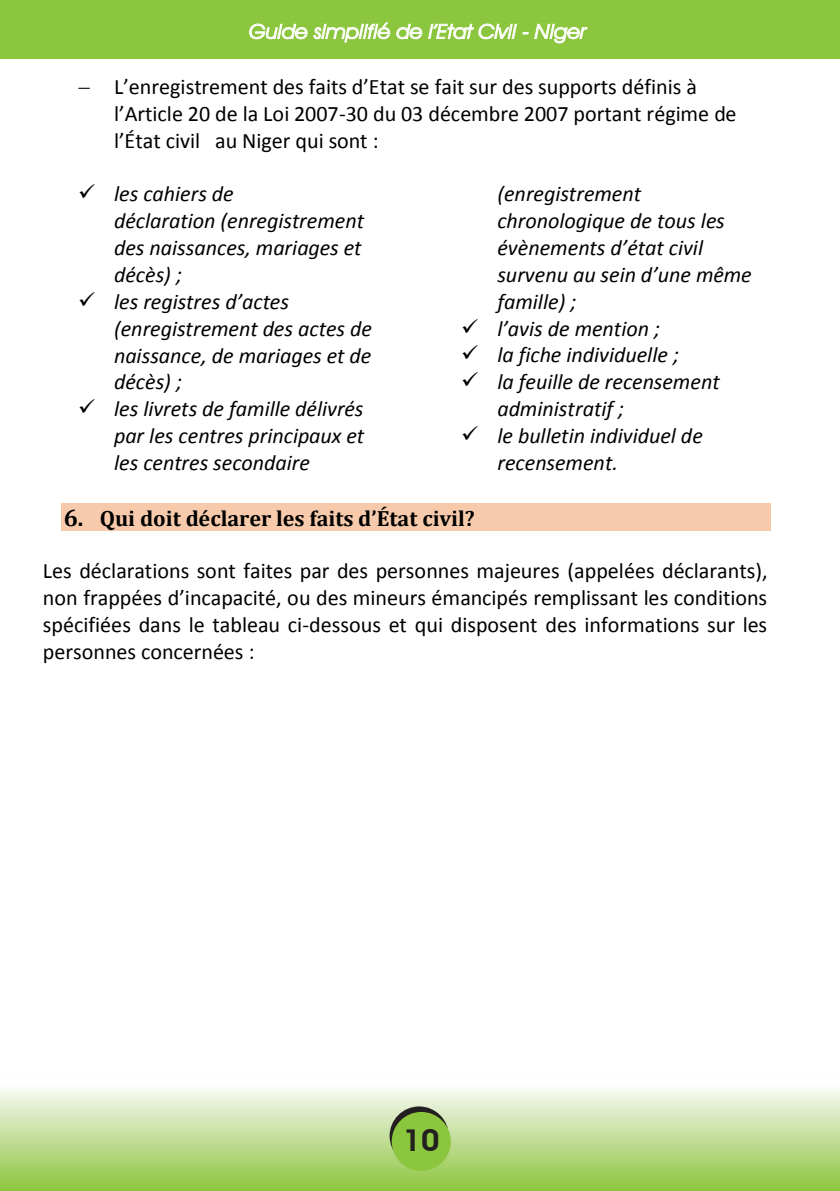
<style>
.page{position:relative;width:840px;height:1191px;background:#fff}
.page>*{position:absolute;margin:0;border:0;box-sizing:border-box;transform-origin:0 0}
.t1{font:600 30px "Avant Garde IT Cby BT";color:#231f20;scale:1.06 1}
.t2{font:italic 22px/26.8px "Calibri";color:#000}
.t3{font:22px/26.8px "Calibri";color:#000}
.t4{font:700 22px "Cambria";color:#000}
.t5{font:italic 20px "Avant Garde IT Cby BT";color:#fff;scale:1.06 1}
.s1{font-size:24px}
</style>
<div class="page">
<div style="left:0;top:0;width:839px;height:58px;background:#8bc63e"></div>
<svg style="left:249px;top:24px;width:58px;height:15px"></svg>
<svg style="left:313px;top:22px;width:77px;height:21px"></svg>
<svg style="left:396px;top:24px;width:26px;height:15px"></svg>
<svg style="left:428px;top:24px;width:100px;height:15px"></svg>
<svg style="left:534px;top:24px;width:53px;height:19px"></svg>
<div style="left:0;top:1071px;width:839px;height:120px;background:linear-gradient(to bottom,#fff,#8ec540)"></div>
<svg style="left:389px;top:1106px;width:59px;height:59px"></svg>
<div style="left:391px;top:1112px;width:59px;height:59px;background:#8bc63e;border-radius:50%"></div>
<div style="left:61px;top:503px;width:708px;height:28px;background:#f7caac"></div>
<p class="t5" style="left:249px;top:19px;width:319px">Guide simplifié de l’Etat Civil - Niger</p>
<p class="t3" style="left:114px;top:73px;width:623px">L’enregistrement des faits d’Etat se fait sur des supports définis à l’Article 20 de la Loi 2007-30 du 03 décembre 2007 portant régime de l’État civil au Niger qui sont :</p>
<p class="t2" style="left:114px;top:180px;width:251px;text-indent:-36px">✓ les cahiers de<br>déclaration (enregistrement des naissances, mariages et décès) ;</p>
<p class="t2" style="left:114px;top:287px;width:259px;text-indent:-36px">✓ les registres d’actes (enregistrement des actes de naissance, de mariages et de décès) ;</p>
<p class="t2" style="left:114px;top:395px;width:251px;text-align:justify;text-indent:-36px">✓ les livrets de famille délivrés par les centres principaux et les centres secondaire</p>
<p class="t2" style="left:497px;top:180px;width:256px">(enregistrement chronologique de tous les évènements d’état civil survenu au sein d’une même famille) ;</p>
<p class="t2" style="left:461px;top:314px;width:200px">✓ l’avis de mention ;</p>
<p class="t2" style="left:461px;top:341px;width:219px">✓ la fiche individuelle ;</p>
<p class="t2" style="left:497px;top:368px;width:224px;text-indent:-36px">✓ la feuille de recensement administratif ;</p>
<p class="t2" style="left:497px;top:422px;width:207px;text-indent:-36px">✓ le bulletin individuel de recensement.</p>
<p class="t4" style="left:64px;top:503px;width:412px"><span class="s1">6.</span> Qui doit déclarer les faits d’État civil?</p>
<p class="t3" style="left:43px;top:558px;width:725px;text-align:justify">Les déclarations sont faites par des personnes majeures (appelées déclarants), non frappées d’incapacité, ou des mineurs émancipés remplissant les conditions spécifiées dans le tableau ci-dessous et qui disposent des informations sur les personnes concernées :</p>
<h1 class="t1" style="left:402px;top:1122px;width:36px">10</h1>
</div>
